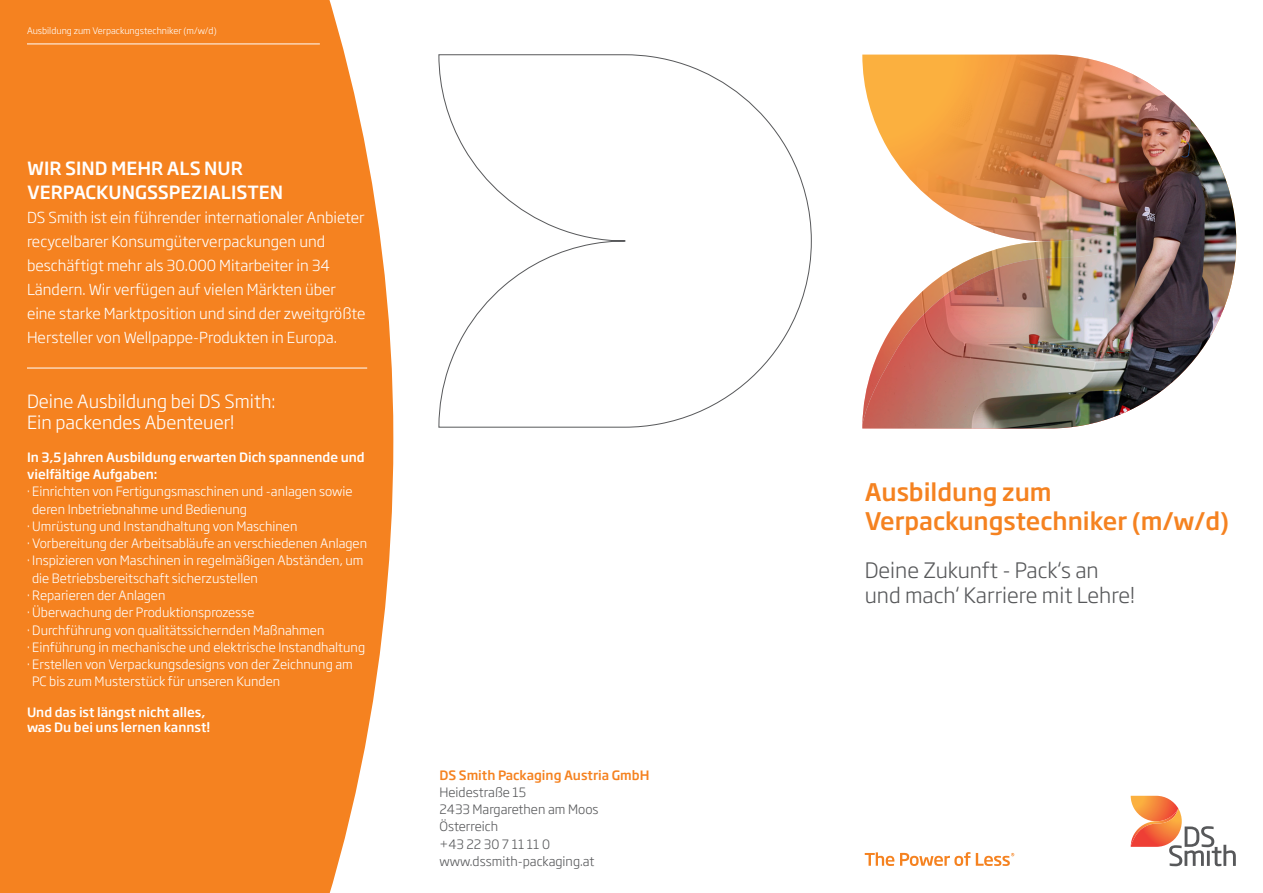
<style>
.page{position:relative;width:1263px;height:893px;background:#fff}
.page>*{position:absolute;margin:0;border:0;box-sizing:border-box;transform-origin:0 0}
.t1{font:500 24px/28.8px "Soho Gothic Pro";color:#f58220}
.t2{font:300 21px/25.2px "Soho Gothic Pro";color:#57585a}
.t3{font:300 18px/21.6px "Soho Gothic Pro";color:#fff}
.t4{font:500 18px/24px "Soho Gothic Pro";color:#fff}
.t5{font:300 15px/24px "Soho Gothic Pro";color:#fff}
.t6{font:300 12.75px "Soho Gothic Pro";color:#fff}
.t7{font:500 12.75px/17.2px "Soho Gothic Pro";color:#fff}
.t8{font:300 12.75px/17.2px "Soho Gothic Pro";color:#57585a}
.t9{font:500 12.75px "Soho Gothic Pro";color:#f58220}
.t10{font:300 9px "Soho Gothic Pro";color:#fff}
</style>
<div class="page">
<svg style="left:1131px;top:796px;width:105px;height:70px"></svg>
<svg style="left:865px;top:852px;width:29px;height:14px"></svg>
<svg style="left:900px;top:852px;width:70px;height:14px"></svg>
<svg style="left:976px;top:853px;width:38px;height:13px"></svg>
<div style="left:0;top:0;width:393px;height:893px;background:#f58220"></div>
<hr style="left:27px;top:368px;width:340px;height:1px;background:#fff">
<hr style="left:27px;top:44px;width:293px;height:1px;background:#fff">
<svg style="left:438px;top:54px;width:374px;height:374px"></svg>
<img style="left:862px;top:55px;width:374px;height:373px">
<p class="t10" style="left:27px;top:24px;width:191px">Ausbildung zum Verpackungstechniker (m/w/d)</p>
<h3 class="t4" style="left:27px;top:155px;width:258px">WIR SIND MEHR ALS NUR<br>VERPACKUNGSSPEZIALISTEN</h3>
<p class="t5" style="left:27px;top:205px;width:340px">DS Smith ist ein führender internationaler Anbieter recycelbarer Konsumgüterverpackungen und beschäftigt mehr als 30.000 Mitarbeiter in 34<br>Ländern. Wir verfügen auf vielen Märkten über eine starke Marktposition und sind der zweitgrößte Hersteller von Wellpappe-Produkten in Europa.</p>
<h3 class="t3" style="left:27px;top:389px;width:250px">Deine Ausbildung bei DS Smith:<br>Ein packendes Abenteuer!</h3>
<p class="t7" style="left:27px;top:448px;width:339px">In 3,5 Jahren Ausbildung erwarten Dich spannende und vielfältige Aufgaben:</p>
<p class="t6" style="left:27px;top:482px;width:327px">· Einrichten von Fertigungsmaschinen und -anlagen sowie</p>
<p class="t6" style="left:32px;top:499px;width:216px">deren Inbetriebnahme und Bedienung</p>
<p class="t6" style="left:27px;top:516px;width:272px">· Umrüstung und Instandhaltung von Maschinen</p>
<p class="t6" style="left:27px;top:534px;width:342px">· Vorbereitung der Arbeitsabläufe an verschiedenen Anlagen</p>
<p class="t6" style="left:27px;top:551px;width:338px">· Inspizieren von Maschinen in regelmäßigen Abständen, um</p>
<p class="t6" style="left:32px;top:568px;width:227px">die Betriebsbereitschaft sicherzustellen</p>
<p class="t6" style="left:27px;top:585px;width:140px">· Reparieren der Anlagen</p>
<p class="t6" style="left:27px;top:603px;width:229px">· Überwachung der Produktionsprozesse</p>
<p class="t6" style="left:27px;top:620px;width:299px">· Durchführung von qualitätssichernden Maßnahmen</p>
<p class="t6" style="left:27px;top:637px;width:340px">· Einführung in mechanische und elektrische Instandhaltung</p>
<p class="t6" style="left:27px;top:654px;width:327px">· Erstellen von Verpackungsdesigns von der Zeichnung am</p>
<p class="t6" style="left:32px;top:672px;width:250px">PC bis zum Musterstück für unseren Kunden</p>
<p class="t7" style="left:27px;top:704px;width:185px;line-height:15.3px">Und das ist längst nicht alles, was Du bei uns lernen kannst!</p>
<p class="t9" style="left:439px;top:765px;width:211px">DS Smith Packaging Austria GmbH</p>
<p class="t8" style="left:439px;top:783px;width:161px">Heidestraße 15<br>2433 Margarethen am Moos<br>Österreich<br>+43 22 30 7 11 11 0 www.dssmith-packaging.at</p>
<h1 class="t1" style="left:865px;top:476px;width:366px">Ausbildung zum<br>Verpackungstechniker (m/w/d)</h1>
<h2 class="t2" style="left:865px;top:556px;width:272px">Deine Zukunft - Pack‘s an und mach‘ Karriere mit Lehre!</h2>
</div>
